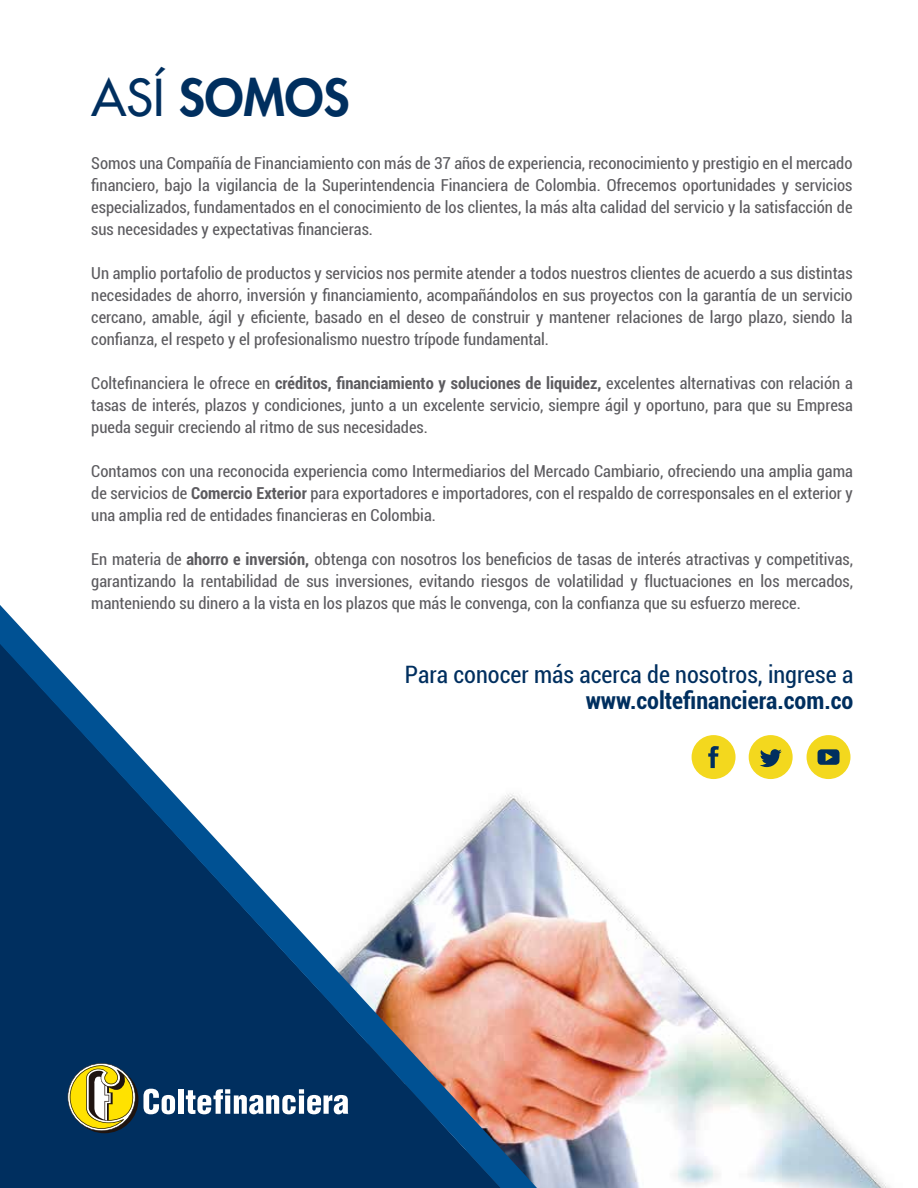
<style>
.page{position:relative;width:918px;height:1188px;background:#fff}
.page>*{position:absolute;margin:0;border:0;box-sizing:border-box;transform-origin:0 0}
.t1{font:800 49.5px "Futura Std";color:#002f5f}
.t2{font:condensed 24px "Roboto";color:#002f5f}
.t3{font:700 condensed 24px "Roboto";color:#002f5f}
.t4{font:condensed 16.5px/22px "Roboto";color:#5c5b5f;text-align:justify}
.s1{font-weight:500}
.s2{font-weight:700}
</style>
<div class="page">
<div style="left:749px;top:735px;width:44px;height:44px;background:#f3d81e;border-radius:50%"></div>
<svg style="left:760px;top:749px;width:22px;height:18px"></svg>
<div style="left:692px;top:735px;width:44px;height:44px;background:#f3d81e;border-radius:50%"></div>
<svg style="left:708px;top:746px;width:11px;height:22px"></svg>
<div style="left:807px;top:735px;width:44px;height:44px;background:#f3d81e;border-radius:50%"></div>
<svg style="left:818px;top:749px;width:22px;height:16px"></svg>
<img style="left:547px;top:826px;width:343px;height:362px">
<svg style="left:0;top:605px;width:547px;height:583px"></svg>
<h1 class="t1" style="left:92px;top:67px;width:260px"><span class="s1">ASÍ</span> SOMOS</h1>
<p class="t4" style="left:91px;top:152px;width:763px">Somos una Compañía de Financiamiento con más de 37 años de experiencia, reconocimiento y prestigio en el mercado financiero, bajo la vigilancia de la Superintendencia Financiera de Colombia. Ofrecemos oportunidades y servicios especializados, fundamentados en el conocimiento de los clientes, la más alta calidad del servicio y la satisfacción de sus necesidades y expectativas financieras.</p>
<p class="t4" style="left:91px;top:262px;width:763px">Un amplio portafolio de productos y servicios nos permite atender a todos nuestros clientes de acuerdo a sus distintas necesidades de ahorro, inversión y financiamiento, acompañándolos en sus proyectos con la garantía de un servicio cercano, amable, ágil y eficiente, basado en el deseo de construir y mantener relaciones de largo plazo, siendo la confianza, el respeto y el profesionalismo nuestro trípode fundamental.</p>
<p class="t4" style="left:91px;top:372px;width:763px">Coltefinanciera le ofrece en <span class="s2">créditos, financiamiento y soluciones de liquidez,</span> excelentes alternativas con relación a tasas de interés, plazos y condiciones, junto a un excelente servicio, siempre ágil y oportuno, para que su Empresa pueda seguir creciendo al ritmo de sus necesidades.</p>
<p class="t4" style="left:91px;top:460px;width:763px">Contamos con una reconocida experiencia como Intermediarios del Mercado Cambiario, ofreciendo una amplia gama de servicios de <span class="s2">Comercio Exterior</span> para exportadores e importadores, con el respaldo de corresponsales en el exterior y una amplia red de entidades financieras en Colombia.</p>
<p class="t4" style="left:91px;top:548px;width:763px">En materia de <span class="s2">ahorro e inversión,</span> obtenga con nosotros los beneficios de tasas de interés atractivas y competitivas, garantizando la rentabilidad de sus inversiones, evitando riesgos de volatilidad y fluctuaciones en los mercados, manteniendo su dinero a la vista en los plazos que más le convenga, con la confianza que su esfuerzo merece.</p>
<h2 class="t2" style="left:405px;top:657px;width:450px">Para conocer más acerca de nosotros, ingrese a</h2>
<h2 class="t3" style="left:586px;top:684px;width:269px">www.coltefinanciera.com.co</h2>
</div>
